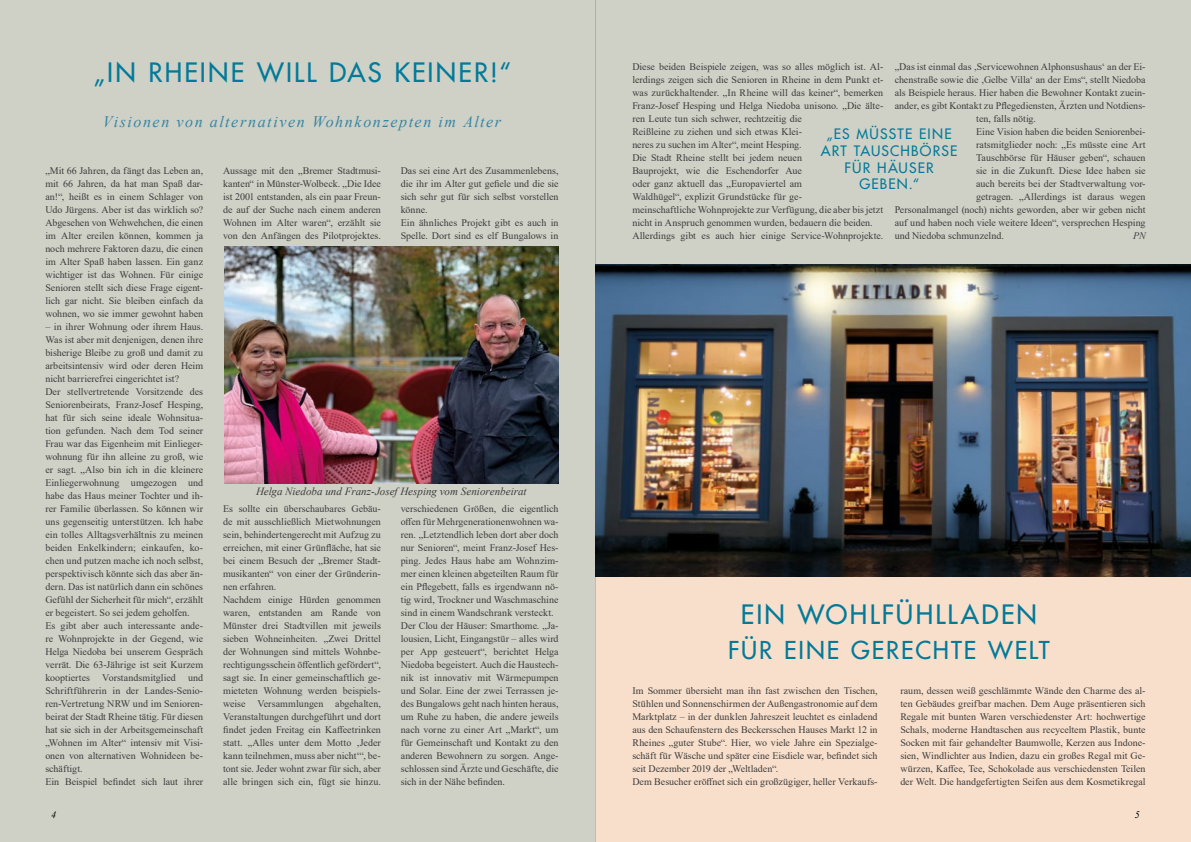
<style>
.page{position:relative;width:1191px;height:842px;background:#fff}
.page>*{position:absolute;margin:0;border:0;box-sizing:border-box;transform-origin:0 0}
.t1{font:500 26px "Futura Std";letter-spacing:.085em;color:#027a99}
.t2{font:500 24px "Futura Std";letter-spacing:.08em;color:#027a99}
.t3{font:italic 16px "Times New Roman";letter-spacing:.095em;color:#3885a2}
.t4{font:500 14px/16.8px "Futura Std";letter-spacing:.08em;color:#027a99;text-align:center}
.t5{font:italic 11px "Times New Roman";color:#3c3c3b}
.t6{font:10px/13px "Times New Roman";color:#3c3c3b}
.t7{font:italic 10px "Times New Roman";color:#3c3c3b}
.t8{font:italic 10px "Times New Roman";color:#000}
</style>
<div class="page">
<div style="left:595px;top:576px;width:596px;height:266px;background:#f8dfcb"></div>
<div style="left:0;top:0;width:595px;height:842px;background:#cfd1c7"></div>
<div style="left:595px;top:0;width:596px;height:265px;background:#cfd1c7"></div>
<img style="left:224px;top:246px;width:334px;height:237px">
<img style="left:595px;top:265px;width:596px;height:312px">
<h1 class="t1" style="left:93px;top:56px;width:419px">„IN RHEINE WILL DAS KEINER!“</h1>
<h3 class="t3" style="left:103px;top:110px;width:400px">Visionen von alternativen Wohnkonzepten im Alter</h3>
<p class="t6" style="left:45px;top:164px;width:159px;text-align:justify">„Mit 66 Jahren, da fängt das Leben an, mit 66 Jahren, da hat man Spaß dar&shy;an!“, heißt es in einem Schlager von Udo Jürgens. Aber ist das wirklich so?<br>Abgesehen von Wehwehchen, die einen im Alter ereilen können, kommen ja noch mehrere Faktoren dazu, die einen im Alter Spaß haben lassen. Ein ganz wichtiger ist das Wohnen. Für einige Senioren stellt sich diese Frage eigent&shy;lich gar nicht. Sie bleiben einfach da wohnen, wo sie immer gewohnt haben</p>
<p class="t6" style="left:45px;top:320px;width:159px">– in ihrer Wohnung oder ihrem Haus.<br>Was ist aber mit denjenigen, denen ihre bisherige Bleibe zu groß und damit zu arbeitsintensiv wird oder deren Heim nicht barrierefrei eingerichtet ist?<br>Der stellvertretende Vorsitzende des Seniorenbeirats, Franz-Josef Hesping, hat für sich seine ideale Wohnsitua&shy;tion gefunden. Nach dem Tod seiner Frau war das Eigenheim mit Einlieger&shy;wohnung für ihn alleine zu groß, wie er sagt. „Also bin ich in die kleinere Einliegerwohnung umgezogen und habe das Haus meiner Tochter und ih&shy;rer Familie überlassen. So können wir uns gegenseitig unterstützen. Ich habe ein tolles Alltagsverhältnis zu meinen beiden Enkelkindern; einkaufen, ko&shy;chen und putzen mache ich noch selbst, perspektivisch könnte sich das aber än&shy;dern. Das ist natürlich dann ein schönes Gefühl der Sicherheit für mich“, erzählt er begeistert. So sei jedem geholfen.<br>Es gibt aber auch interessante ande&shy;re Wohnprojekte in der Gegend, wie Helga Niedoba bei unserem Gespräch verrät. Die 63-Jährige ist seit Kurzem kooptiertes Vorstandsmitglied und Schriftführerin in der Landes-Senio&shy;ren-Vertretung NRW und im Senioren&shy;beirat der Stadt Rheine tätig. Für diesen hat sie sich in der Arbeitsgemeinschaft „Wohnen im Alter“ intensiv mit Visi&shy;onen von alternativen Wohnideen be&shy;schäftigt.<br>Ein Beispiel befindet sich laut ihrer</p>
<p class="t6" style="left:223px;top:164px;width:159px;text-align:justify">Aussage mit den „Bremer Stadtmusi&shy;kanten“ in Münster-Wolbeck. „Die Idee ist 2001 entstanden, als ein paar Freun&shy;de auf der Suche nach einem anderen Wohnen im Alter waren“, erzählt sie von den Anfängen des Pilotprojektes.</p>
<p class="t6" style="left:401px;top:164px;width:159px">Das sei eine Art des Zusammenlebens, die ihr im Alter gut gefiele und die sie sich sehr gut für sich selbst vorstellen könne.<br>Ein ähnliches Projekt gibt es auch in<br>Spelle. Dort sind es elf Bungalows in</p>
<p class="t5" style="left:256px;top:483px;width:272px">Helga Niedoba und Franz-Josef Hesping vom Seniorenbeirat</p>
<p class="t6" style="left:223px;top:502px;width:159px">Es sollte ein überschaubares Gebäu&shy;de mit ausschließlich Mietwohnungen sein, behindertengerecht mit Aufzug zu erreichen, mit einer Grünfläche, hat sie bei einem Besuch der „Bremer Stadt&shy;musikanten“ von einer der Gründerin&shy;nen erfahren.<br>Nachdem einige Hürden genommen waren, entstanden am Rande von Münster drei Stadtvillen mit jeweils sieben Wohneinheiten. „Zwei Drittel der Wohnungen sind mittels Wohnbe&shy;rechtigungsschein öffentlich gefördert“, sagt sie. In einer gemeinschaftlich ge&shy;mieteten Wohnung werden beispiels&shy;weise Versammlungen abgehalten, Veranstaltungen durchgeführt und dort findet jeden Freitag ein Kaffeetrinken statt. „Alles unter dem Motto ‚Jeder kann teilnehmen, muss aber nicht‘“, be&shy;tont sie. Jeder wohnt zwar für sich, aber alle bringen sich ein, fügt sie hinzu.</p>
<p class="t6" style="left:401px;top:502px;width:159px">verschiedenen Größen, die eigentlich offen für Mehrgenerationenwohnen wa&shy;ren. „Letztendlich leben dort aber doch nur Senioren“, meint Franz-Josef Hes&shy;ping. Jedes Haus habe am Wohnzim&shy;mer einen kleinen abgeteilten Raum für ein Pflegebett, falls es irgendwann nö&shy;tig wird, Trockner und Waschmaschine sind in einem Wandschrank versteckt.<br>Der Clou der Häuser: Smarthome. „Ja&shy;lousien, Licht, Eingangstür – alles wird per App gesteuert“, berichtet Helga Niedoba begeistert. Auch die Haustech&shy;nik ist innovativ mit Wärmepumpen und Solar. Eine der zwei Terrassen je&shy;des Bungalows geht nach hinten heraus, um Ruhe zu haben, die andere jeweils nach vorne zu einer Art „Markt“, um für Gemeinschaft und Kontakt zu den anderen Bewohnern zu sorgen. Ange&shy;schlossen sind Ärzte und Geschäfte, die sich in der Nähe befinden.</p>
<p class="t6" style="left:632px;top:60px;width:252px">Diese beiden Beispiele zeigen, was so alles möglich ist. Al&shy;lerdings zeigen sich die Senioren in Rheine in dem Punkt et&shy;was zurückhaltender. „In Rheine will das keiner“, bemerken Franz-Josef Hesping und Helga Niedoba unisono. „Die älte&shy;ren Leute tun sich schwer, rechtzeitig die<br>Reißleine zu ziehen und sich etwas Klei-<br>neres zu suchen im Alter“, meint Hesping.<br>Die Stadt Rheine stellt bei jedem neuen<br>Bauprojekt, wie die Eschendorfer Aue<br>oder ganz aktuell das „Europaviertel am<br>Waldhügel“, explizit Grundstücke für ge-<br>meinschaftliche Wohnprojekte zur Verfügung, die aber bis jetzt nicht in Anspruch genommen wurden, bedauern die beiden.<br>Allerdings gibt es auch hier einige Service-Wohnprojekte.</p>
<p class="t6" style="left:894px;top:60px;width:252px">„Das ist einmal das ‚Servicewohnen Alphonsushaus‘ an der Ei-</p>
<p class="t6" style="left:894px;top:73px;width:252px">chenstraße sowie die ‚Gelbe Villa‘ an der Ems“, stellt Niedoba</p>
<p class="t6" style="left:894px;top:86px;width:252px">als Beispiele heraus. Hier haben die Bewohner Kontakt zuein-</p>
<p class="t6" style="left:894px;top:99px;width:252px">ander, es gibt Kontakt zu Pflegediensten, Ärzten und Notdiens-</p>
<p class="t6" style="left:976px;top:112px;width:61px">ten, falls nötig.</p>
<p class="t6" style="left:976px;top:125px;width:171px">Eine Vision haben die beiden Seniorenbei-</p>
<p class="t6" style="left:976px;top:138px;width:171px">ratsmitglieder noch: „Es müsste eine Art</p>
<p class="t6" style="left:976px;top:151px;width:171px">Tauschbörse für Häuser geben“, schauen</p>
<p class="t6" style="left:976px;top:164px;width:171px">sie in die Zukunft. Diese Idee haben sie</p>
<p class="t6" style="left:976px;top:177px;width:171px">auch bereits bei der Stadtverwaltung vor-</p>
<p class="t6" style="left:976px;top:190px;width:171px">getragen. „Allerdings ist daraus wegen</p>
<p class="t6" style="left:894px;top:203px;width:252px">Personalmangel (noch) nichts geworden, aber wir geben nicht</p>
<p class="t6" style="left:894px;top:216px;width:252px">auf und haben noch viele weitere Ideen“, versprechen Hesping</p>
<p class="t6" style="left:894px;top:229px;width:111px">und Niedoba schmunzelnd.</p>
<p class="t7" style="left:1133px;top:228px;width:14px">PN</p>
<h3 class="t4" style="left:821px;top:126px;width:138px">„ES MÜSSTE EINE<br>ART TAUSCHBÖRSE<br>FÜR HÄUSER<br>GEBEN.“</h3>
<h1 class="t1" style="left:741px;top:598px;width:297px">EIN WOHLFÜHLLADEN</h1>
<h2 class="t2" style="left:728px;top:635px;width:323px">FÜR EINE GERECHTE WELT</h2>
<p class="t6" style="left:632px;top:684px;width:247px">Im Sommer übersieht man ihn fast zwischen den Tischen, Stühlen und Sonnenschirmen der Außengastronomie auf dem Marktplatz – in der dunklen Jahreszeit leuchtet es einladend aus den Schaufenstern des Beckersschen Hauses Markt 12 in Rheines „guter Stube“. Hier, wo viele Jahre ein Spezialge&shy;schäft für Wäsche und später eine Eisdiele war, befindet sich seit Dezember 2019 der „Weltladen“.<br>Dem Besucher eröffnet sich ein großzügiger, heller Verkaufs-</p>
<p class="t6" style="left:900px;top:684px;width:247px;text-align:justify">raum, dessen weiß geschlämmte Wände den Charme des al&shy;ten Gebäudes greifbar machen. Dem Auge präsentieren sich Regale mit bunten Waren verschiedenster Art: hochwertige Schals, moderne Handtaschen aus recyceltem Plastik, bunte Socken mit fair gehandelter Baumwolle, Kerzen aus Indone&shy;sien, Windlichter aus Indien, dazu ein großes Regal mit Ge&shy;würzen, Kaffee, Tee, Schokolade aus verschiedensten Teilen der Welt. Die handgefertigten Seifen aus dem Kosmetikregal</p>
<p class="t8" style="left:51px;top:807px;width:6px">4</p>
<p class="t8" style="left:1135px;top:807px;width:6px">5</p>
</div>
